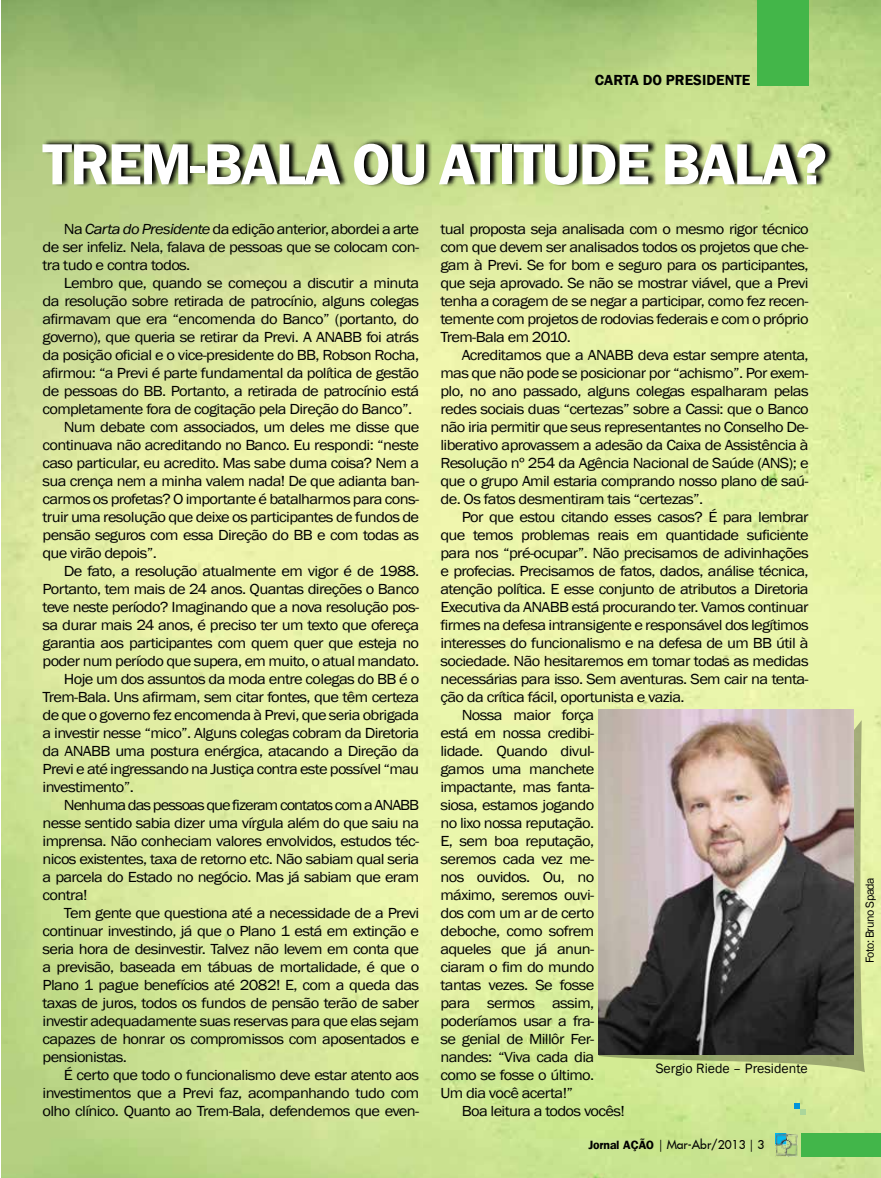
<style>
.page{position:relative;width:881px;height:1178px;background:#fff}
.page>*{position:absolute;margin:0;border:0;box-sizing:border-box;transform-origin:0 0}
.t1{font:600 60px "Franklin Gothic";letter-spacing:-.03em;color:#fff}
.t2{font:15px/18px "Franklin Gothic";letter-spacing:-.04em;color:#000;text-align:justify;scale:1.1 1}
.t3{font:15px "Franklin Gothic";letter-spacing:-.06em;color:#000;scale:1.1 1}
.t4{font:600 15px "Franklin Gothic";color:#000}
.t5{font:13.95px "Franklin Gothic";color:#000}
.t6{font:12px "Fujiyama 2 Plain";color:#000}
.t7{font:12px "Franklin Gothic";letter-spacing:-.04em;color:#000}
.s1{font-style:italic}
.s2{font-family:"Frankfurt";font-weight:700}
.s3{font-family:"Aldine 401 BT Roman A"}
</style>
<div class="page">
<img style="left:1px;top:0;width:879px;height:1178px">
<div style="left:757px;top:0;width:51px;height:85px;background:#43b649"></div>
<svg style="left:794px;top:1103px;width:11px;height:12px"></svg>
<svg style="left:42px;top:139px;width:791px;height:49px;background:#6f7c4f"></svg>
<svg style="left:598px;top:720px;width:266px;height:352px;background:#b3c182"></svg>
<img style="left:598px;top:710px;width:255px;height:344px">
<img style="left:774px;top:1133px;width:23px;height:23px">
<div style="left:801px;top:1133px;width:79px;height:23px;background:#42b64a"></div>
<p class="t4" style="left:594px;top:71px;width:157px">CARTA DO PRESIDENTE</p>
<h1 class="t1" style="left:42px;top:127px;width:785px">TREM-BALA OU ATITUDE BALA?</h1>
<p class="t2" style="left:43px;top:220px;width:344px;text-indent:21px">Na <span class="s1">Carta do Presidente</span> da edição anterior, abordei a arte de ser infeliz. Nela, falava de pessoas que se colocam con&shy;tra tudo e contra todos.</p>
<p class="t2" style="left:64px;top:274px;width:324px">Lembro que, quando se começou a discutir a minuta</p>
<p class="t2" style="left:43px;top:292px;width:344px">da resolução sobre retirada de patrocínio, alguns colegas</p>
<p class="t2" style="left:43px;top:310px;width:344px">afirmavam que era “encomenda do Banco” (portanto, do</p>
<p class="t2" style="left:43px;top:328px;width:344px">governo), que queria se retirar da Previ. A ANABB foi atrás</p>
<p class="t2" style="left:43px;top:346px;width:344px">da posição oficial e o vice-presidente do BB, Robson Rocha,</p>
<p class="t2" style="left:43px;top:364px;width:344px">afirmou: “a Previ é parte fundamental da política de gestão</p>
<p class="t2" style="left:43px;top:382px;width:344px">de pessoas do BB. Portanto, a retirada de patrocínio está</p>
<p class="t2" style="left:43px;top:400px;width:337px">completamente fora de cogitação pela Direção do Banco”.</p>
<p class="t2" style="left:64px;top:418px;width:324px">Num debate com associados, um deles me disse que</p>
<p class="t2" style="left:43px;top:436px;width:344px">continuava não acreditando no Banco. Eu respondi: “neste</p>
<p class="t2" style="left:43px;top:454px;width:344px">caso particular, eu acredito. Mas sabe duma coisa? Nem a</p>
<p class="t2" style="left:43px;top:472px;width:344px">sua crença nem a minha valem nada! De que adianta ban-</p>
<p class="t2" style="left:43px;top:490px;width:344px">carmos os profetas? O importante é batalharmos para cons-</p>
<p class="t2" style="left:43px;top:508px;width:344px">truir uma resolução que deixe os participantes de fundos de</p>
<p class="t2" style="left:43px;top:526px;width:344px">pensão seguros com essa Direção do BB e com todas as</p>
<p class="t2" style="left:43px;top:544px;width:105px">que virão depois”.</p>
<p class="t2" style="left:64px;top:562px;width:324px">De fato, a resolução atualmente em vigor é de 1988.</p>
<p class="t2" style="left:43px;top:580px;width:344px">Portanto, tem mais de 24 anos. Quantas direções o Banco</p>
<p class="t2" style="left:43px;top:598px;width:344px">teve neste período? Imaginando que a nova resolução pos-</p>
<p class="t2" style="left:43px;top:616px;width:344px">sa durar mais 24 anos, é preciso ter um texto que ofereça</p>
<p class="t2" style="left:43px;top:634px;width:344px">garantia aos participantes com quem quer que esteja no</p>
<p class="t2" style="left:43px;top:652px;width:344px">poder num período que supera, em muito, o atual mandato.</p>
<p class="t2" style="left:64px;top:670px;width:324px">Hoje um dos assuntos da moda entre colegas do BB é o</p>
<p class="t2" style="left:43px;top:688px;width:344px">Trem-Bala. Uns afirmam, sem citar fontes, que têm certeza</p>
<p class="t2" style="left:43px;top:706px;width:344px">de que o governo fez encomenda à Previ, que seria obrigada</p>
<p class="t2" style="left:43px;top:724px;width:344px">a investir nesse “mico”. Alguns colegas cobram da Diretoria</p>
<p class="t2" style="left:43px;top:742px;width:344px">da ANABB uma postura enérgica, atacando a Direção da</p>
<p class="t2" style="left:43px;top:760px;width:344px">Previ e até ingressando na Justiça contra este possível “mau</p>
<p class="t2" style="left:43px;top:778px;width:84px">investimento”.</p>
<p class="t3" style="left:64px;top:795px;width:324px">Nenhuma das pessoas que fizeram contatos com a ANABB</p>
<p class="t2" style="left:43px;top:814px;width:344px">nesse sentido sabia dizer uma vírgula além do que saiu na</p>
<p class="t2" style="left:43px;top:832px;width:344px">imprensa. Não conheciam valores envolvidos, estudos téc-</p>
<p class="t2" style="left:43px;top:850px;width:344px">nicos existentes, taxa de retorno etc. Não sabiam qual seria</p>
<p class="t2" style="left:43px;top:868px;width:344px">a parcela do Estado no negócio. Mas já sabiam que eram</p>
<p class="t2" style="left:43px;top:886px;width:42px">contra!</p>
<p class="t2" style="left:64px;top:904px;width:324px">Tem gente que questiona até a necessidade de a Previ</p>
<p class="t2" style="left:43px;top:922px;width:344px">continuar investindo, já que o Plano 1 está em extinção e</p>
<p class="t2" style="left:43px;top:940px;width:344px">seria hora de desinvestir. Talvez não levem em conta que</p>
<p class="t2" style="left:43px;top:958px;width:344px">a previsão, baseada em tábuas de mortalidade, é que o</p>
<p class="t2" style="left:43px;top:976px;width:344px">Plano 1 pague benefícios até 2082! E, com a queda das</p>
<p class="t2" style="left:43px;top:994px;width:344px">taxas de juros, todos os fundos de pensão terão de saber</p>
<p class="t2" style="left:43px;top:1012px;width:344px">investir adequadamente suas reservas para que elas sejam</p>
<p class="t2" style="left:43px;top:1030px;width:344px">capazes de honrar os compromissos com aposentados e</p>
<p class="t2" style="left:43px;top:1048px;width:78px">pensionistas.</p>
<p class="t2" style="left:64px;top:1066px;width:324px">É certo que todo o funcionalismo deve estar atento aos</p>
<p class="t2" style="left:43px;top:1084px;width:344px">investimentos que a Previ faz, acompanhando tudo com</p>
<p class="t2" style="left:43px;top:1102px;width:344px">olho clínico. Quanto ao Trem-Bala, defendemos que even-</p>
<p class="t2" style="left:440px;top:220px;width:336px">tual proposta seja analisada com o mesmo rigor técnico com que devem ser analisados todos os projetos que che&shy;gam à Previ. Se for bom e seguro para os participantes, que seja aprovado. Se não se mostrar viável, que a Previ tenha a coragem de se negar a participar, como fez recen&shy;temente com projetos de rodovias federais e com o próprio Trem-Bala em 2010.</p>
<p class="t2" style="left:440px;top:346px;width:336px;text-indent:21px">Acreditamos que a ANABB deva estar sempre atenta, mas que não pode se posicionar por “achismo”. Por exem&shy;plo, no ano passado, alguns colegas espalharam pelas redes sociais duas “certezas” sobre a Cassi: que o Banco não iria permitir que seus representantes no Conselho De&shy;liberativo aprovassem a adesão da Caixa de Assistência à Resolução nº 254 da Agência Nacional de Saúde (ANS); e que o grupo Amil estaria comprando nosso plano de saú&shy;de. Os fatos desmentiram tais “certezas”.</p>
<p class="t2" style="left:461px;top:508px;width:317px">Por que estou citando esses casos? É para lembrar</p>
<p class="t2" style="left:440px;top:526px;width:336px">que temos problemas reais em quantidade suficiente</p>
<p class="t2" style="left:440px;top:544px;width:336px">para nos “pré-ocupar”. Não precisamos de adivinhações</p>
<p class="t2" style="left:440px;top:562px;width:336px">e profecias. Precisamos de fatos, dados, análise técnica,</p>
<p class="t2" style="left:440px;top:580px;width:336px">atenção política. E esse conjunto de atributos a Diretoria</p>
<p class="t2" style="left:440px;top:598px;width:336px">Executiva da ANABB está procurando ter. Vamos continuar</p>
<p class="t2" style="left:440px;top:616px;width:336px">firmes na defesa intransigente e responsável dos legítimos</p>
<p class="t2" style="left:440px;top:634px;width:336px">interesses do funcionalismo e na defesa de um BB útil à</p>
<p class="t2" style="left:440px;top:652px;width:336px">sociedade. Não hesitaremos em tomar todas as medidas</p>
<p class="t2" style="left:440px;top:670px;width:336px">necessárias para isso. Sem aventuras. Sem cair na tenta-</p>
<p class="t2" style="left:440px;top:688px;width:223px">ção da crítica fácil, oportunista e vazia.</p>
<p class="t2" style="left:461px;top:706px;width:122px">Nossa maior força</p>
<p class="t2" style="left:440px;top:724px;width:141px">está em nossa credibi-</p>
<p class="t2" style="left:440px;top:742px;width:141px">lidade. Quando divul-</p>
<p class="t2" style="left:440px;top:760px;width:141px">gamos uma manchete</p>
<p class="t2" style="left:440px;top:778px;width:141px">impactante, mas fanta-</p>
<p class="t2" style="left:440px;top:796px;width:141px">siosa, estamos jogando</p>
<p class="t2" style="left:440px;top:814px;width:141px">no lixo nossa reputação.</p>
<p class="t2" style="left:440px;top:832px;width:141px">E, sem boa reputação,</p>
<p class="t2" style="left:440px;top:850px;width:141px">seremos cada vez me-</p>
<p class="t2" style="left:440px;top:868px;width:141px">nos ouvidos. Ou, no</p>
<p class="t2" style="left:440px;top:886px;width:141px">máximo, seremos ouvi-</p>
<p class="t2" style="left:440px;top:904px;width:141px">dos com um ar de certo</p>
<p class="t2" style="left:440px;top:922px;width:141px">deboche, como sofrem</p>
<p class="t2" style="left:440px;top:940px;width:141px">aqueles que já anun-</p>
<p class="t2" style="left:440px;top:958px;width:141px">ciaram o fim do mundo</p>
<p class="t2" style="left:440px;top:976px;width:141px">tantas vezes. Se fosse</p>
<p class="t2" style="left:440px;top:994px;width:141px">para sermos assim,</p>
<p class="t2" style="left:440px;top:1012px;width:141px">poderíamos usar a fra-</p>
<p class="t2" style="left:440px;top:1030px;width:141px">se genial de Millôr Fer-</p>
<p class="t2" style="left:440px;top:1048px;width:141px">nandes: “Viva cada dia</p>
<p class="t2" style="left:440px;top:1066px;width:141px">como se fosse o último.</p>
<p class="t2" style="left:440px;top:1084px;width:122px">Um dia você acerta!”</p>
<p class="t2" style="left:461px;top:1102px;width:150px">Boa leitura a todos vocês!</p>
<p class="t5" style="left:655px;top:1059px;width:153px">Sergio Riede – Presidente</p>
<p class="t6" style="left:588px;top:1136px;width:177px"><span class="s2">Jornal AÇÃO</span> <span class="s3">|</span> Mar-Abr/2013 <span class="s3">|</span> 3</p>
<p class="t7" style="left:861px;top:963px;width:87px;rotate:-90deg">Foto: Bruno Spada</p>
</div>
